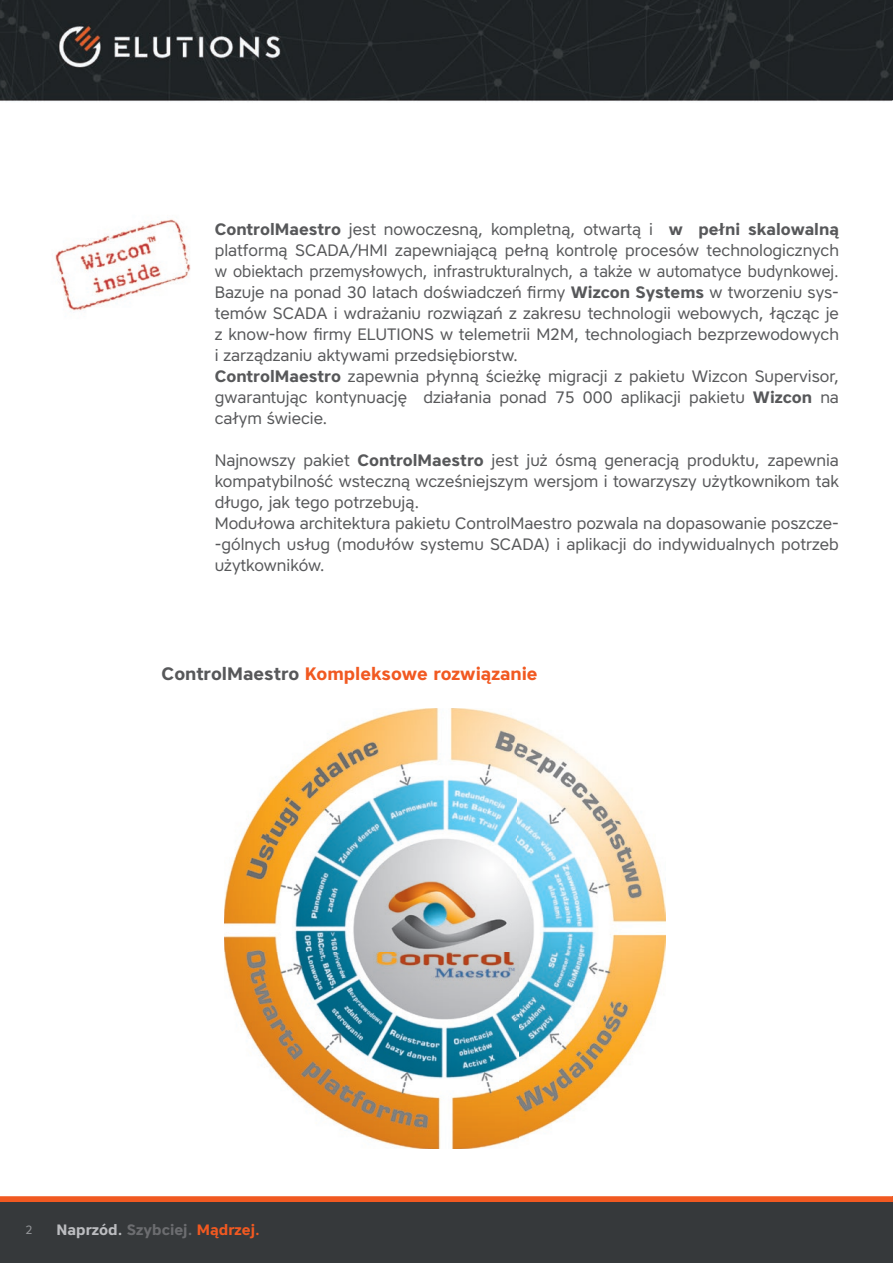
<style>
.page{position:relative;width:893px;height:1263px;background:#fff}
.page>*{position:absolute;margin:0;border:0;box-sizing:border-box;transform-origin:0 0}
.t1{font:700 18px "Core Sans A65";color:#f15921}
.t2{font:16.5px/21px "Core Sans A45";color:#57585a}
.t3{font:700 15px "Core Sans A65";color:#6c6d70}
.t4{font:12px "Core Sans A45";color:#939598}
.s1{font-family:"Core Sans A65";font-weight:700}
.s2{color:#57585a}
.s3{color:#bcbdc0}
.s4{color:#f15921}
</style>
<div class="page">
<img style="left:0;top:0;width:893px;height:955px">
<div style="left:0;top:1196px;width:893px;height:6px;background:#f15921"></div>
<div style="left:0;top:1202px;width:893px;height:61px;background:#36393b"></div>
<img style="left:41px;top:192px;width:165px;height:143px">
<img style="left:224px;top:708px;width:441px;height:441px">
<p class="t2" style="left:215px;top:219px;width:626px"><span class="s1">ControlMaestro</span> jest nowoczesną, kompletną, otwartą i <span class="s1">w pełni skalowalną </span>platformą SCADA/HMI zapewniającą pełną kontrolę procesów technologicznych w obiektach przemysłowych, infrastrukturalnych, a także w automatyce budynkowej.<br>Bazuje na ponad 30 latach doświadczeń firmy <span class="s1">Wizcon Systems</span> w tworzeniu sys&shy;temów SCADA i wdrażaniu rozwiązań z zakresu technologii webowych, łącząc je z know-how firmy ELUTIONS w telemetrii M2M, technologiach bezprzewodowych i zarządzaniu aktywami przedsiębiorstw.<br><span class="s1">ControlMaestro</span> zapewnia płynną ścieżkę migracji z pakietu Wizcon Supervisor, gwarantując kontynuację działania ponad 75 000 aplikacji pakietu <span class="s1">Wizcon</span> na całym świecie.</p>
<p class="t2" style="left:215px;top:450px;width:626px">Najnowszy pakiet <span class="s1">ControlMaestro</span> jest już ósmą generacją produktu, zapewnia kompatybilność wsteczną wcześniejszym wersjom i towarzyszy użytkownikom tak długo, jak tego potrzebują.<br>Modułowa architektura pakietu ControlMaestro pozwala na dopasowanie poszcze--gólnych usług (modułów systemu SCADA) i aplikacji do indywidualnych potrzeb użytkowników.</p>
<p class="t1" style="left:162px;top:661px;width:378px"><span class="s2">ControlMaestro</span> Kompleksowe rozwiązanie</p>
<p class="t4" style="left:26px;top:1221px;width:9px">2</p>
<p class="t3" style="left:57px;top:1219px;width:205px"><span class="s3">Naprzód.</span> Szybciej. <span class="s4">Mądrzej.</span></p>
</div>
